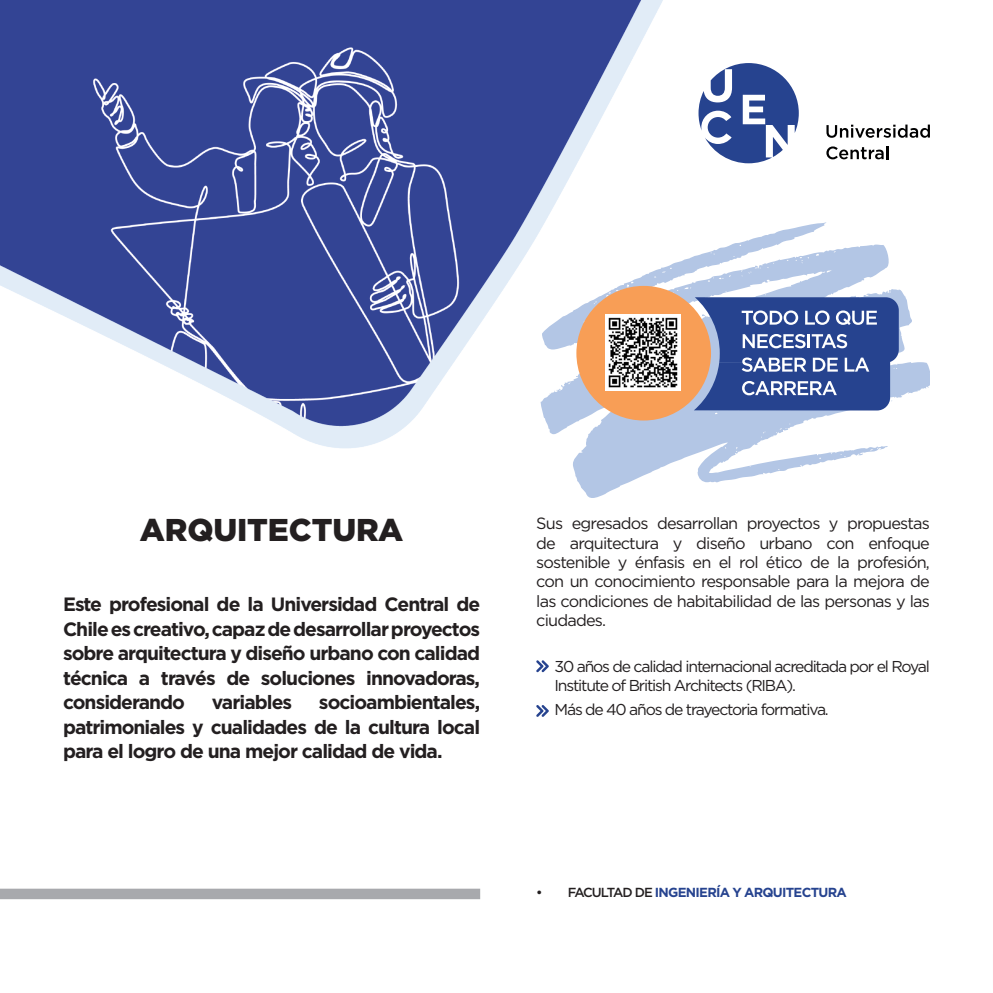
<style>
.page{position:relative;width:993px;height:993px;background:#fff}
.page>*{position:absolute;margin:0;border:0;box-sizing:border-box;transform-origin:0 0}
.t1{font:900 31.5px "Gotham Pro";letter-spacing:-.005em;color:#231f20}
.t2{font:700 19.25px/24.5px "Gotham Pro";letter-spacing:-.05em;color:#231f20;text-align:justify}
.t3{font:16.28px/19.2px "Gotham Pro";letter-spacing:-.05em;color:#231f20;text-align:justify}
.t4{font:15.75px/18.9px "Gotham Pro";letter-spacing:-.075em;color:#231f20}
.t5{font:700 13.12px "Gotham Pro";letter-spacing:-.055em;color:#26438f}
.s1{font-weight:500;color:#231f20}
</style>
<div class="page">
<div style="left:0;top:888px;width:480px;height:10px;background:#a8a9ad"></div>
<svg style="left:573px;top:222px;width:356px;height:275px"></svg>
<svg style="left:693px;top:297px;width:205px;height:113px;background:#56689f"></svg>
<svg style="left:826px;top:124px;width:103px;height:14px"></svg>
<svg style="left:826px;top:146px;width:62px;height:13px"></svg>
<svg style="left:698px;top:63px;width:100px;height:100px"></svg>
<img style="left:0;top:0;width:693px;height:457px">
<img style="left:605px;top:314px;width:75px;height:76px">
<svg style="left:536px;top:660px;width:12px;height:12px"></svg>
<svg style="left:536px;top:705px;width:12px;height:11px"></svg>
<p class="t1" style="left:140px;top:511px;width:265px">ARQUITECTURA</p>
<p class="t2" style="left:63px;top:591px;width:418px">Este profesional de la Universidad Central de Chile es creativo, capaz de desarrollar proyectos sobre arquitectura y diseño urbano con calidad técnica a través de soluciones innovadoras, considerando</p>
<p class="t2" style="left:63px;top:689px;width:418px;text-indent:256px">socioambientales, patrimoniales y cualidades de la cultura local para el logro de una mejor calidad de vida.</p>
<p class="t2" style="left:212px;top:689px;width:82px">variables</p>
<p class="t3" style="left:536px;top:514px;width:395px">Sus egresados desarrollan proyectos y propuestas de arquitectura y diseño urbano con enfoque sostenible y énfasis en el rol ético de la profesión, con un conocimiento responsable para la mejora de las condiciones de habitabilidad de las personas y las ciudades.</p>
<p class="t4" style="left:554px;top:656px;width:377px">30 años de calidad internacional acreditada por el Royal<br>Institute of British Architects (RIBA).</p>
<p class="t4" style="left:554px;top:700px;width:276px">Más de 40 años de trayectoria formativa.</p>
<p class="t5" style="left:536px;top:884px;width:312px"><span class="s1">• FACULTAD DE</span> INGENIERÍA Y ARQUITECTURA</p>
</div>
